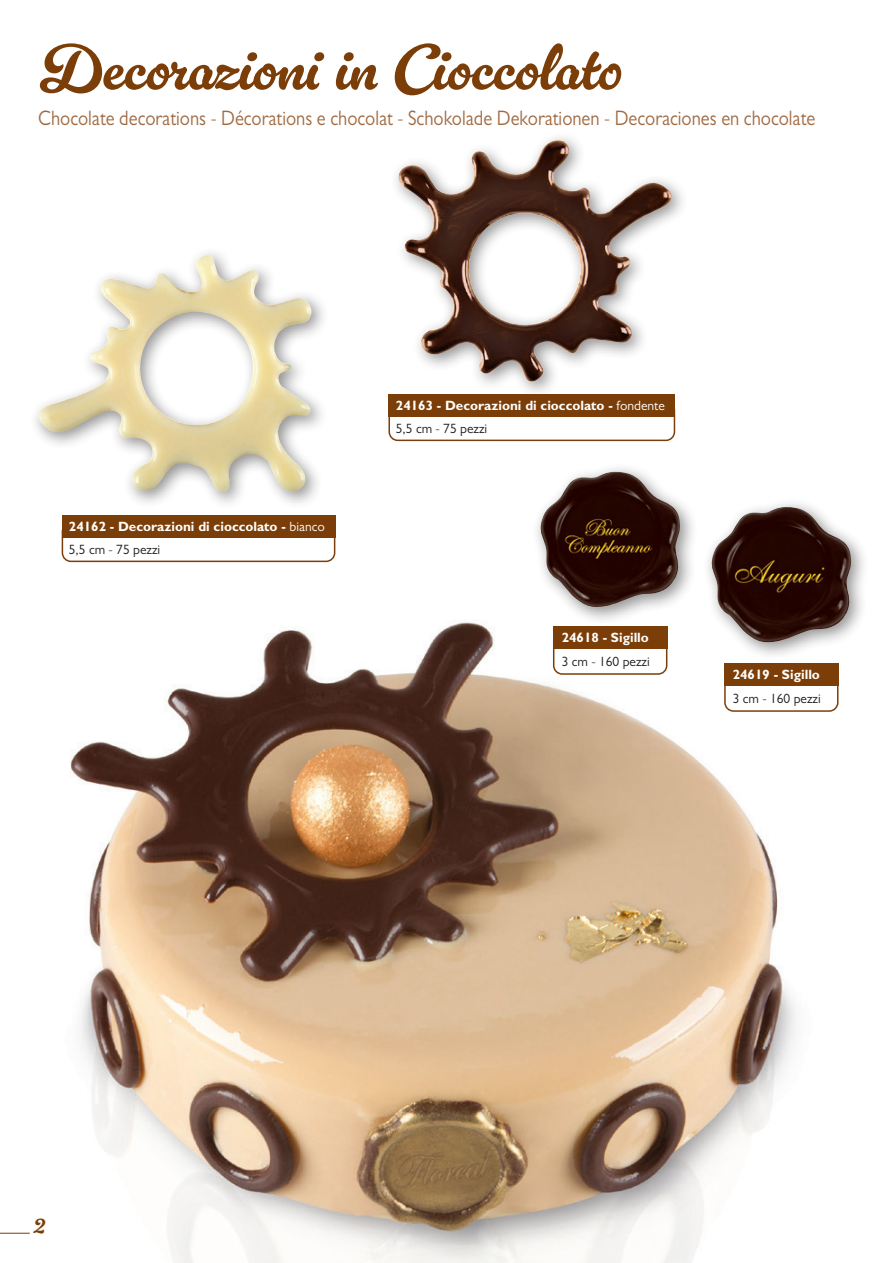
<style>
.page{position:relative;width:893px;height:1263px;background:#fff}
.page>*{position:absolute;margin:0;border:0;box-sizing:border-box;transform-origin:0 0}
.t1{font:64.5px "Gelato Luxe";letter-spacing:.005em;color:#7c3e08}
.t2{font:21px "Gill Sans";color:#a06a42;scale:.88 1}
.t3{font:21px "Gelato Luxe";color:#7c3e08}
.Titoletto_bianco{font:700 13.5px "Gill Sans";color:#fff}
.t4{font:13.5px "Gill Sans";color:#231f20}
.s1{font-weight:400}
</style>
<div class="page">
<img style="left:0;top:621px;width:839px;height:642px">
<hr style="left:0;top:1233px;width:30px;height:1px;background:#7c3e08">
<div style="left:29px;top:245px;width:300px;height:265px;background:#231f20;opacity:.5"></div>
<img style="left:33px;top:254px;width:283px;height:242px">
<div style="left:389px;top:131px;width:300px;height:268px;background:#231f20;opacity:.5"></div>
<img style="left:392px;top:140px;width:286px;height:243px">
<div style="left:531px;top:462px;width:167px;height:163px;background:#231f20;opacity:.5"></div>
<img style="left:539px;top:471px;width:142px;height:137px">
<div style="left:702px;top:497px;width:167px;height:163px;background:#231f20;opacity:.5"></div>
<img style="left:710px;top:506px;width:142px;height:137px">
<div style="left:388px;top:401px;width:287px;height:40px;border:2px solid #7c3e08;border-radius:9px"></div>
<div style="left:388px;top:395px;width:287px;height:22px;background:#7c3e08"></div>
<div style="left:62px;top:522px;width:273px;height:40px;border:2px solid #7c3e08;border-radius:9px"></div>
<div style="left:62px;top:516px;width:273px;height:22px;background:#7c3e08"></div>
<div style="left:553px;top:632px;width:114px;height:43px;border:2px solid #7c3e08;border-radius:9px"></div>
<div style="left:553px;top:626px;width:114px;height:22px;background:#7c3e08"></div>
<div style="left:724px;top:669px;width:114px;height:43px;border:2px solid #7c3e08;border-radius:9px"></div>
<div style="left:724px;top:663px;width:114px;height:22px;background:#7c3e08"></div>
<h1 class="t1" style="left:38px;top:30px;width:585px">Decorazioni in Cioccolato</h1>
<h2 class="t2" style="left:38px;top:106px;width:885px">Chocolate decorations - Décorations e chocolat - Schokolade Dekorationen - Decoraciones en chocolate</h2>
<p class="Titoletto_bianco" style="left:69px;top:518px;width:257px">24162 - Decorazioni di cioccolato - <span class="s1">bianco</span></p>
<p class="t4" style="left:69px;top:542px;width:93px">5,5 cm - 75 pezzi</p>
<p class="Titoletto_bianco" style="left:396px;top:397px;width:271px">24163 - Decorazioni di cioccolato - <span class="s1">fondente</span></p>
<p class="t4" style="left:396px;top:421px;width:93px">5,5 cm - 75 pezzi</p>
<p class="Titoletto_bianco" style="left:562px;top:629px;width:89px">24618 - Sigillo</p>
<p class="t4" style="left:562px;top:654px;width:90px">3 cm - 160 pezzi</p>
<p class="Titoletto_bianco" style="left:733px;top:666px;width:89px">24619 - Sigillo</p>
<p class="t4" style="left:733px;top:690px;width:90px">3 cm - 160 pezzi</p>
<h2 class="t3" style="left:34px;top:1213px;width:13px">2</h2>
</div>
